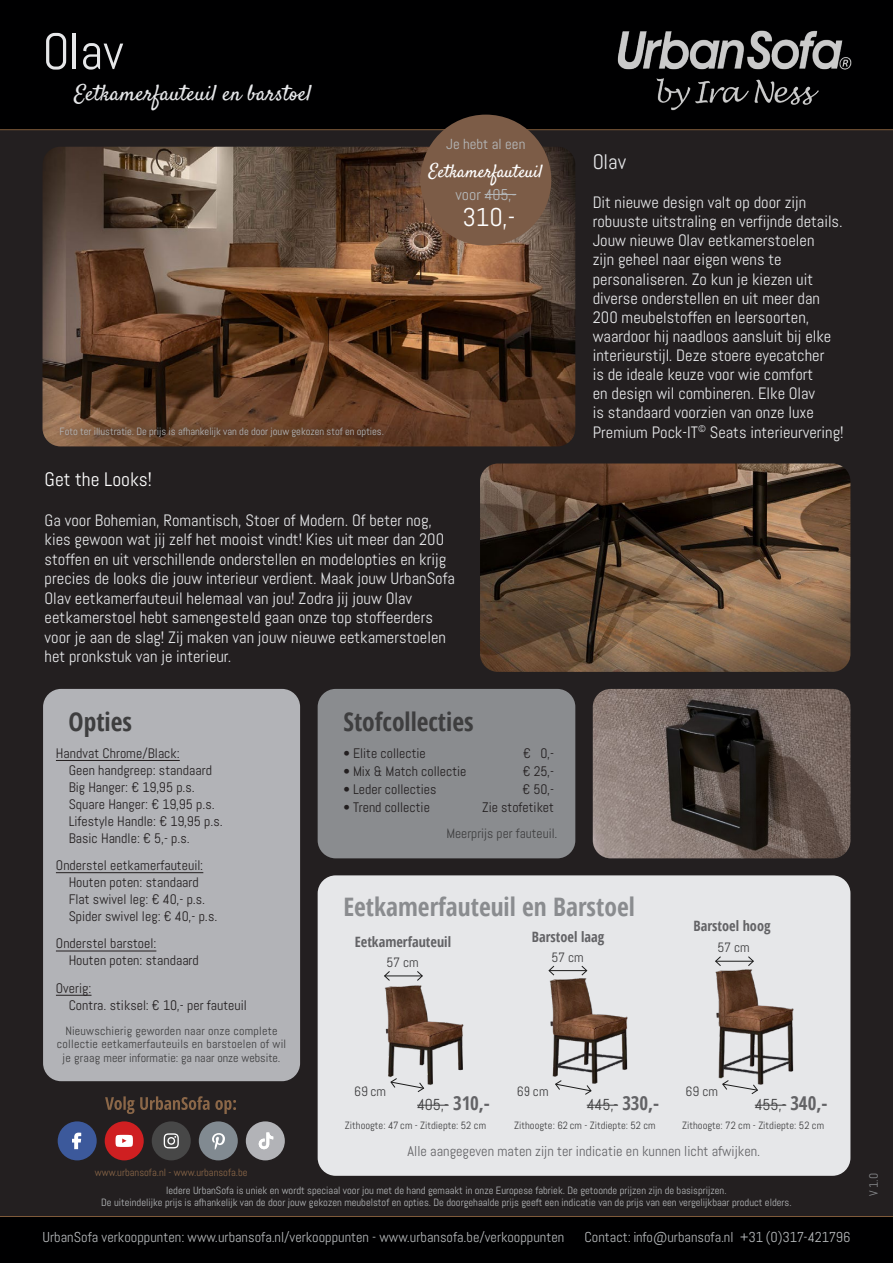
<style>
.page{position:relative;width:893px;height:1263px;background:#231f20}
.page>*{position:absolute;margin:0;border:0;box-sizing:border-box;transform-origin:0 0}
.t1{font:51px "Abel";color:#e6e7e9}
.t2{font:25.65px "Abel";color:#fff}
.t3{font:700 condensed 25.5px "Open Sans";color:#8a8c8f}
.t4{font:700 condensed 25.5px "Open Sans";color:#3e3e3f}
.t5{font:22.2px "Satisfy";color:#e6e7e9}
.t6{font:21px "Abel";color:#e6e7e9}
.t7{font:19.5px "Abel";color:#fff}
.t8{font:18.15px "Satisfy";color:#fff}
.t9{font:16.5px/19.2px "Abel";color:#e6e7e9}
.t10{font:15.9px "Abel";letter-spacing:-.01em;color:#3e3e3f}
.t11{font:15.6px "Abel";color:#b6b9bb}
.t12{font:14.55px "Abel";color:#b6b9bb}
.t13{font:14.4px "Abel";color:#b6b9bb}
.t14{font:14.25px "Abel";color:#636366}
.t15{font:700 condensed 14.25px "Open Sans";color:#636366}
.t16{font:13.8px/17px "Abel";letter-spacing:.005em;color:#231f20}
.t17{font:13.5px "Abel";color:#3e3e3f}
.t18{font:12px/13.5px "Abel";letter-spacing:.02em;color:#3e3e3f;text-align:center}
.t19{font:12px "Abel";color:#8a8c8f}
.t20{font:10.5px/12px "Abel";color:#b6b9bb;text-align:center}
.t21{font:10.5px "Abel";color:#3e3e3f}
.t22{font:10.5px "Abel";color:#8b6748}
.s1{font-family:"Open Sans";font-weight:700;font-stretch:condensed;font-size:19.05px;color:#636366}
</style>
<div class="page">
<div style="left:0;top:0;width:893px;height:130px;background:#000001"></div>
<img style="left:617px;top:30px;width:235px;height:81px">
<hr style="left:0;top:129px;width:893px;height:1px;background:#805c3b">
<div style="left:0;top:1216px;width:893px;height:47px;background:#000001"></div>
<img style="left:43px;top:147px;width:532px;height:299px">
<img style="left:480px;top:463px;width:370px;height:209px">
<div style="left:43px;top:689px;width:257px;height:392px;background:#b2b3b7;border-radius:18px"></div>
<hr style="left:56px;top:760px;width:124px;height:1px;background:#231f20">
<hr style="left:56px;top:872px;width:147px;height:1px;background:#231f20">
<hr style="left:56px;top:951px;width:100px;height:1px;background:#231f20">
<hr style="left:56px;top:995px;width:36px;height:1px;background:#231f20">
<hr style="left:0;top:1216px;width:893px;height:1px;background:#805c3b">
<div style="left:318px;top:875px;width:532px;height:301px;background:#e6e7e9;border-radius:18px"></div>
<div style="left:318px;top:689px;width:257px;height:169px;background:#8a8c8f;border-radius:18px"></div>
<div style="left:420px;top:115px;width:131px;height:131px;background:#7c5c47;border-radius:50%"></div>
<hr style="left:485px;top:194px;width:31px;height:1px;background:#b6b9bb">
<svg style="left:53px;top:422px;width:336px;height:22px;background:#6a472f"></svg>
<img style="left:593px;top:689px;width:257px;height:169px">
<svg style="left:105px;top:1096px;width:131px;height:18px"></svg>
<div style="left:152px;top:1121px;width:39px;height:39px;background:#474747;border-radius:50%"></div>
<svg style="left:164px;top:1133px;width:15px;height:15px"></svg>
<div style="left:199px;top:1121px;width:39px;height:39px;background:#818a91;border-radius:50%"></div>
<svg style="left:212px;top:1133px;width:13px;height:17px"></svg>
<div style="left:105px;top:1121px;width:39px;height:39px;background:#cf1f21;border-radius:50%"></div>
<svg style="left:116px;top:1135px;width:17px;height:12px"></svg>
<div style="left:58px;top:1121px;width:39px;height:39px;background:#3c599b;border-radius:50%"></div>
<svg style="left:72px;top:1133px;width:9px;height:16px"></svg>
<div style="left:246px;top:1121px;width:39px;height:39px;background:#b2b3b7;border-radius:50%"></div>
<svg style="left:259px;top:1132px;width:14px;height:17px"></svg>
<hr style="left:417px;top:1105px;width:32px;height:1px;background:#3e3e3f">
<hr style="left:587px;top:1105px;width:31px;height:1px;background:#3e3e3f">
<hr style="left:385px;top:976px;width:37px;height:1px;background:#1b1b1b">
<svg style="left:384px;top:971px;width:6px;height:10px"></svg>
<svg style="left:417px;top:971px;width:6px;height:10px"></svg>
<hr style="left:549px;top:970px;width:38px;height:1px;background:#1b1b1b">
<svg style="left:548px;top:965px;width:7px;height:9px"></svg>
<svg style="left:581px;top:965px;width:6px;height:9px"></svg>
<hr style="left:755px;top:1105px;width:31px;height:1px;background:#3e3e3f">
<hr style="left:716px;top:961px;width:37px;height:1px;background:#1b1b1b">
<svg style="left:715px;top:956px;width:6px;height:10px"></svg>
<svg style="left:748px;top:956px;width:6px;height:10px"></svg>
<img style="left:549px;top:974px;width:79px;height:110px">
<img style="left:385px;top:985px;width:79px;height:100px">
<img style="left:715px;top:969px;width:79px;height:116px">
<svg style="left:390px;top:1078px;width:34px;height:14px"></svg>
<svg style="left:555px;top:1080px;width:37px;height:15px"></svg>
<svg style="left:722px;top:1080px;width:36px;height:14px"></svg>
<h1 class="t1" style="left:43px;top:29px;width:83px">Olav</h1>
<h3 class="t5" style="left:74px;top:84px;width:239px">Eetkamerfauteuil en barstoel</h3>
<p class="t12" style="left:446px;top:138px;width:81px">Je hebt al een</p>
<p class="t8" style="left:429px;top:163px;width:115px">Eetkamerfauteuil</p>
<p class="t11" style="left:455px;top:187px;width:62px">voor 405,-</p>
<h2 class="t2" style="left:462px;top:206px;width:55px">310,-</h2>
<p class="t20" style="left:60px;top:426px;width:326px">Foto ter illustratie. De prijs is afhankelijk van de door jouw gekozen stof en opties.</p>
<p class="t7" style="left:45px;top:470px;width:109px">Get the Looks!</p>
<p class="t9" style="left:45px;top:512px;width:412px">Ga voor Bohemian, Romantisch, Stoer of Modern. Of beter nog, kies gewoon wat jij zelf het mooist vindt! Kies uit meer dan 200 stoffen en uit verschillende onderstellen en modelopties en krijg precies de looks die jouw interieur verdient. Maak jouw UrbanSofa Olav eetkamerfauteuil helemaal van jou! Zodra jij jouw Olav eetkamerstoel hebt samengesteld gaan onze top stoffeerders voor je aan de slag! Zij maken van jouw nieuwe eetkamerstoelen het pronkstuk van je interieur.</p>
<p class="t6" style="left:593px;top:153px;width:35px">Olav</p>
<p class="t9" style="left:593px;top:194px;width:252px">Dit nieuwe design valt op door zijn robuuste uitstraling en verfijnde details.<br>Jouw nieuwe Olav eetkamerstoelen<br>zijn geheel naar eigen wens te personaliseren. Zo kun je kiezen uit diverse onderstellen en uit meer dan 200 meubelstoffen en leersoorten, waardoor hij naadloos aansluit bij elke interieurstijl. Deze stoere eyecatcher<br>is de ideale keuze voor wie comfort<br>en design wil combineren. Elke Olav<br>is standaard voorzien van onze luxe Premium Pock-IT<sup>©</sup> Seats interieurvering!</p>
<h3 class="t4" style="left:69px;top:711px;width:65px">Opties</h3>
<p class="t16" style="left:69px;top:745px;width:156px;text-indent:-13px">Handvat Chrome/Black:<br>Geen handgreep: standaard<br>Big Hanger: € 19,95 p.s.<br>Square Hanger: € 19,95 p.s.<br>Lifestyle Handle: € 19,95 p.s.<br>Basic Handle: € 5,- p.s.</p>
<p class="t16" style="left:69px;top:858px;width:150px;text-indent:-13px">Onderstel eetkamerfauteuil:<br>Houten poten: standaard<br>Flat swivel leg: € 40,- p.s.<br>Spider swivel leg: € 40,- p.s.</p>
<p class="t16" style="left:69px;top:936px;width:132px;text-indent:-13px">Onderstel barstoel:<br>Houten poten: standaard</p>
<p class="t16" style="left:69px;top:980px;width:180px;text-indent:-13px">Overig:<br>Contra. stiksel: € 10,- per fauteuil</p>
<p class="t18" style="left:57px;top:1024px;width:231px">Nieuwschierig geworden naar onze complete collectie eetkamerfauteuils en barstoelen of wil je graag meer informatie: ga naar onze website.</p>
<p class="t22" style="left:95px;top:1167px;width:154px">www.urbansofa.nl - www.urbansofa.be</p>
<h3 class="t4" style="left:343px;top:711px;width:132px">Stofcollecties</h3>
<p class="t16" style="left:343px;top:746px;width:84px">• Elite collectie</p>
<p class="t16" style="left:523px;top:746px;width:32px">€ 0,-</p>
<p class="t16" style="left:343px;top:764px;width:124px">• Mix &amp; Match collectie</p>
<p class="t16" style="left:523px;top:764px;width:33px">€ 25,-</p>
<p class="t16" style="left:343px;top:782px;width:94px">• Leder collecties</p>
<p class="t16" style="left:522px;top:782px;width:33px">€ 50,-</p>
<p class="t16" style="left:343px;top:800px;width:88px">• Trend collectie</p>
<p class="t16" style="left:482px;top:800px;width:73px">Zie stofetiket</p>
<p class="t17" style="left:446px;top:827px;width:112px">Meerprijs per fauteuil.</p>
<h3 class="t3" style="left:343px;top:896px;width:293px">Eetkamerfauteuil en Barstoel</h3>
<p class="t15" style="left:355px;top:936px;width:98px">Eetkamerfauteuil</p>
<p class="t15" style="left:532px;top:930px;width:74px">Barstoel laag</p>
<p class="t17" style="left:386px;top:956px;width:34px">57 cm</p>
<p class="t17" style="left:551px;top:951px;width:34px">57 cm</p>
<p class="t15" style="left:694px;top:920px;width:78px">Barstoel hoog</p>
<p class="t17" style="left:717px;top:941px;width:34px">57 cm</p>
<p class="t17" style="left:354px;top:1085px;width:33px">69 cm</p>
<p class="t17" style="left:517px;top:1085px;width:33px">69 cm</p>
<p class="t10" style="left:587px;top:1098px;width:74px">445,- <span class="s1">330,-</span></p>
<p class="t21" style="left:514px;top:1121px;width:143px">Zithoogte: 62 cm - Zitdiepte: 52 cm</p>
<p class="t10" style="left:417px;top:1098px;width:74px">405,- <span class="s1">310,-</span></p>
<p class="t21" style="left:345px;top:1121px;width:143px">Zithoogte: 47 cm - Zitdiepte: 52 cm</p>
<p class="t17" style="left:685px;top:1085px;width:34px">69 cm</p>
<p class="t10" style="left:755px;top:1098px;width:74px">455,- <span class="s1">340,-</span></p>
<p class="t21" style="left:682px;top:1121px;width:143px">Zithoogte: 72 cm - Zitdiepte: 52 cm</p>
<p class="t14" style="left:408px;top:1145px;width:354px">Alle aangegeven maten zijn ter indicatie en kunnen licht afwijken.</p>
<p class="t20" style="left:101px;top:1184px;width:692px">Iedere UrbanSofa is uniek en wordt speciaal voor jou met de hand gemaakt in onze Europese fabriek. De getoonde prijzen zijn de basisprijzen.<br>De uiteindelijke prijs is afhankelijk van de door jouw gekozen meubelstof en opties. De doorgehaalde prijs geeft een indicatie van de prijs van een vergelijkbaar product elders.</p>
<p class="t13" style="left:43px;top:1231px;width:523px">UrbanSofa verkooppunten: www.urbansofa.nl/verkooppunten - www.urbansofa.be/verkooppunten</p>
<p class="t13" style="left:585px;top:1231px;width:267px">Contact: info@urbansofa.nl +31 (0)317-421796</p>
<p class="t19" style="left:868px;top:1196px;width:24px;rotate:-90deg">V 1.0</p>
</div>
